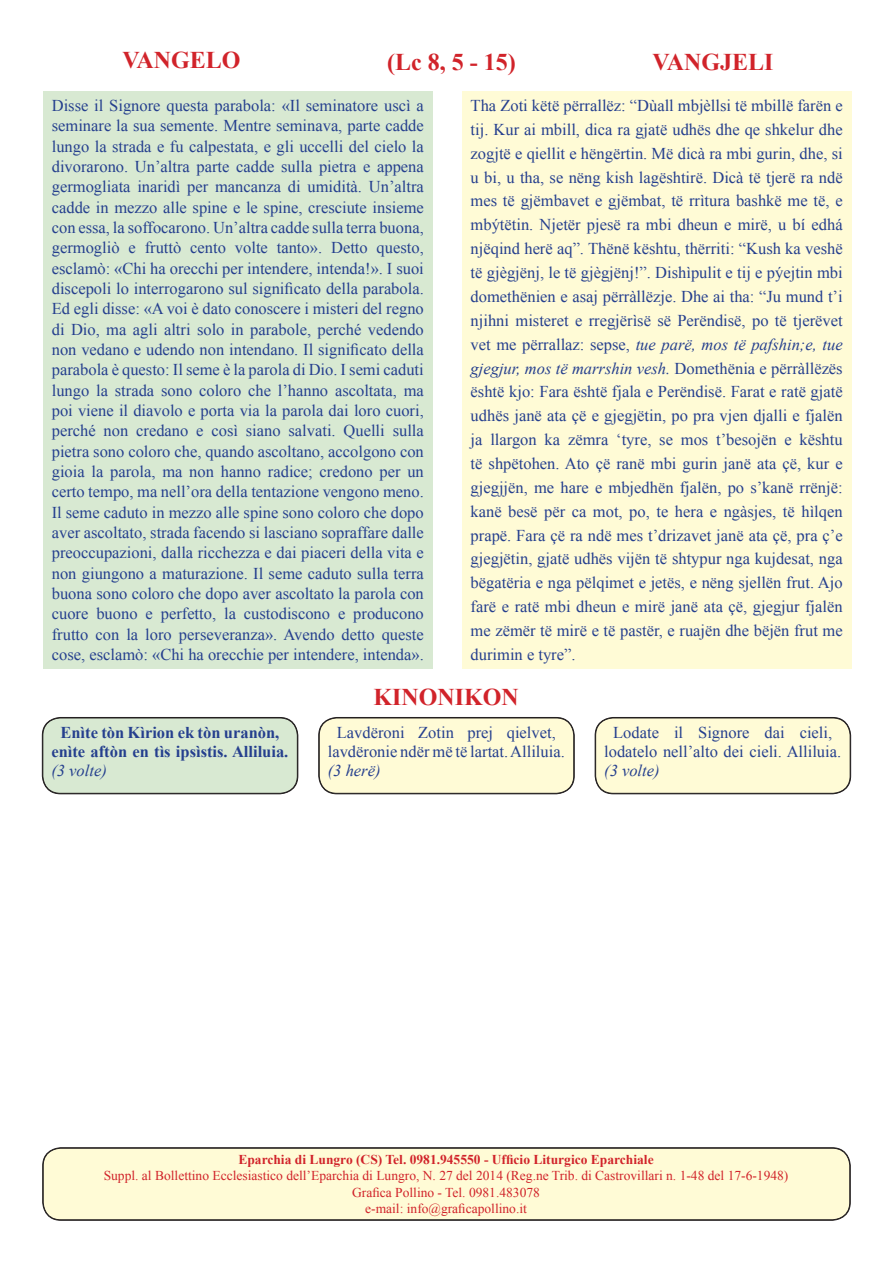
<style>
.page{position:relative;width:893px;height:1263px;background:#fff}
.page>*{position:absolute;margin:0;border:0;box-sizing:border-box;transform-origin:0 0}
.Normale{font:700 24px "Times New Roman";color:#d1232a}
.t1{font:16.5px/20.2px "Times New Roman";color:#253f8e}
.t2{font:700 16.5px/18.9px "Times New Roman";color:#253f8e}
.Normale-2{font:13.5px "Times New Roman";color:#d1232a}
.Normale-3{font:700 13.5px "Times New Roman";color:#d1232a}
.s1{font-style:italic}
.s2{font-weight:400;font-style:italic}
</style>
<div class="page">
<div style="left:43px;top:718px;width:255px;height:76px;background:#d8e9d2;border-radius:18px"></div>
<div style="left:42px;top:717px;width:256px;height:77px;border:1px solid #231f20;border-radius:18px"></div>
<div style="left:43px;top:718px;width:254px;height:75px;border:1px solid #231f20;border-radius:18px"></div>
<div style="left:319px;top:718px;width:255px;height:76px;background:#fffbd6;border-radius:18px"></div>
<div style="left:319px;top:717px;width:255px;height:77px;border:1px solid #231f20;border-radius:18px"></div>
<div style="left:319px;top:718px;width:255px;height:75px;border:1px solid #231f20;border-radius:18px"></div>
<div style="left:595px;top:718px;width:255px;height:76px;background:#fffbd6;border-radius:18px"></div>
<div style="left:595px;top:717px;width:256px;height:77px;border:1px solid #231f20;border-radius:18px"></div>
<div style="left:596px;top:718px;width:254px;height:75px;border:1px solid #231f20;border-radius:18px"></div>
<div style="left:43px;top:1148px;width:807px;height:72px;background:#fffbd6;border-radius:18px"></div>
<div style="left:43px;top:1148px;width:807px;height:72px;border:1px solid #231f20;border-radius:18px"></div>
<div style="left:43px;top:91px;width:389px;height:577px;background:#d8e9d2"></div>
<div style="left:462px;top:91px;width:389px;height:577px;background:#fffbd6"></div>
<p class="Normale" style="left:122px;top:43px;width:120px">VANGELO</p>
<p class="Normale" style="left:387px;top:45px;width:130px">(Lc 8, 5 - 15)</p>
<p class="Normale" style="left:652px;top:45px;width:122px">VANGJELI</p>
<p class="t1" style="left:52px;top:95px;width:374px;text-align:justify">Disse il Signore questa parabola: «Il seminatore uscì a seminare la sua semente. Mentre seminava, parte cadde lungo la strada e fu calpestata, e gli uccelli del cielo la divorarono. Un’altra parte cadde sulla pietra e appena germogliata inaridì per mancanza di umidità. Un’altra cadde in mezzo alle spine e le spine, cresciute insieme con essa, la soffocarono. Un’altra cadde sulla terra buona, germogliò e fruttò cento volte tanto». Detto questo, esclamò: «Chi ha orecchi per intendere, intenda!». I suoi discepoli lo interrogarono sul significato della parabola.<br>Ed egli disse: «A voi è dato conoscere i misteri del regno di Dio, ma agli altri solo in parabole, perché vedendo non vedano e udendo non intendano. Il significato della parabola è questo: Il seme è la parola di Dio. I semi caduti lungo la strada sono coloro che l’hanno ascoltata, ma poi viene il diavolo e porta via la parola dai loro cuori, perché non credano e così siano salvati. Quelli sulla pietra sono coloro che, quando ascoltano, accolgono con gioia la parola, ma non hanno radice; credono per un certo tempo, ma nell’ora della tentazione vengono meno.<br>Il seme caduto in mezzo alle spine sono coloro che dopo aver ascoltato, strada facendo si lasciano sopraffare dalle preoccupazioni, dalla ricchezza e dai piaceri della vita e non giungono a maturazione. Il seme caduto sulla terra buona sono coloro che dopo aver ascoltato la parola con cuore buono e perfetto, la custodiscono e producono frutto con la loro perseveranza». Avendo detto queste cose, esclamò: «Chi ha orecchie per intendere, intenda».</p>
<p class="t1" style="left:471px;top:93px;width:374px;line-height:23.9px;text-align:justify">Tha Zoti këtë përrallëz: “Dùall mbjèllsi të mbillë farën e tij. Kur ai mbill, dica ra gjatë udhës dhe qe shkelur dhe zogjtë e qiellit e hëngërtin. Më dicà ra mbi gurin, dhe, si u bi, u tha, se nëng kish lagështirë. Dicà të tjerë ra ndë mes të gjëmbavet e gjëmbat, të rrìtura bashkë me të, e mbýtëtin. Njetër pjesë ra mbi dheun e mirë, u bí edhá njëqind herë aq”. Thënë kështu, thërriti: “Kush ka veshë të gjègjënj, le të gjègjënj!”. Dishìpulit e tij e pýejtin mbi domethënien e asaj përràllëzje. Dhe ai tha: “Ju mund t’i njihni misteret e rregjërìsë së Perëndisë, po të tjerëvet vet me përrallaz: sepse, <span class="s1">tue parë, mos të pafshin;e, tue gjegjur, mos të marrshin vesh.</span> Domethënia e përràllëzës është kjo: Fara është fjala e Perëndisë. Farat e ratë gjatë udhës janë ata çë e gjegjëtin, po pra vjen djalli e fjalën ja llargon ka zëmra ‘tyre, se mos t’besojën e kështu të shpëtohen. Ato çë ranë mbi gurin janë ata çë, kur e gjegjjën, me hare e mbjedhën fjalën, po s’kanë rrënjë: kanë besë për ca mot, po, te hera e ngàsjes, të hìlqen prapë. Fara çë ra ndë mes t’drizavet janë ata çë, pra ç’e gjegjëtin, gjatë udhës vijën të shtypur nga kujdesat, nga bëgatëria e nga pëlqimet e jetës, e nëng sjellën frut. Ajo farë e ratë mbi dheun e mirë janë ata çë, gjegjur fjalën me zëmër të mirë e të pastër, e ruajën dhe bëjën frut me durimin e tyre”.</p>
<p class="Normale" style="left:373px;top:681px;width:147px">KINONIKON</p>
<p class="t2" style="left:51px;top:722px;width:239px;text-indent:9px">Enìte tòn Kìrion ek tòn uranòn, enìte aftòn en tìs ipsìstis. Alliluia. <span class="s2">(3 volte)</span></p>
<p class="t1" style="left:328px;top:723px;width:239px;line-height:19px;text-indent:9px">Lavdëroni Zotin prej qielvet, lavdëronie ndër më të lartat. Alliluia. <span class="s1">(3 herë)</span></p>
<p class="t1" style="left:604px;top:723px;width:239px;line-height:19px;text-indent:9px">Lodate il Signore dai cieli, lodatelo nell’alto dei cieli. Alliluia. <span class="s1">(3 volte)</span></p>
<p class="Normale-3" style="left:238px;top:1150px;width:417px">Eparchia di Lungro (CS) Tel. 0981.945550 - Ufficio Liturgico Eparchiale</p>
<p class="Normale-2" style="left:104px;top:1167px;width:686px">Suppl. al Bollettino Ecclesiastico dell’Eparchia di Lungro, N. 27 del 2014 (Reg.ne Trib. di Castrovillari n. 1-48 del 17-6-1948)</p>
<p class="Normale-2" style="left:352px;top:1183px;width:189px">Grafica Pollino - Tel. 0981.483078</p>
<p class="Normale-2" style="left:365px;top:1199px;width:163px">e-mail: info@graficapollino.it</p>
</div>
